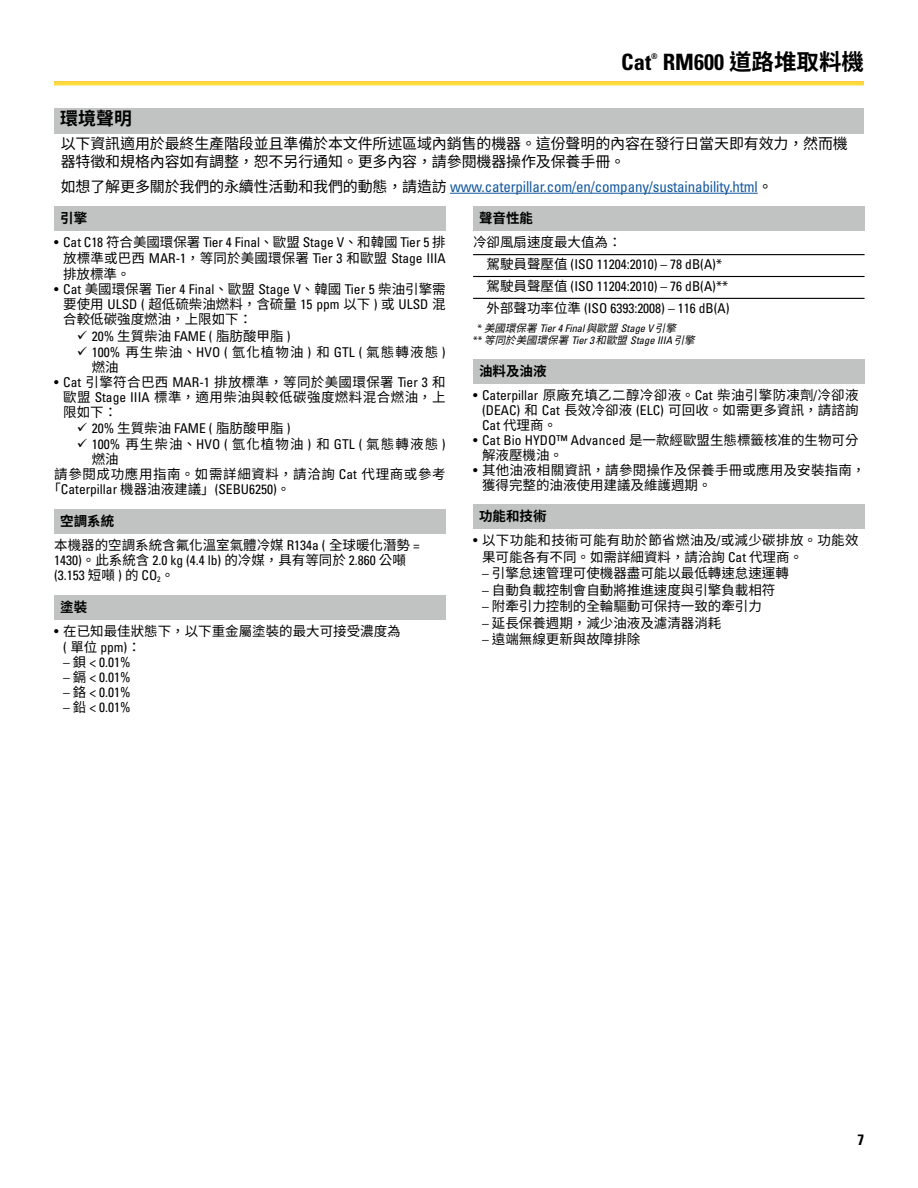
<style>
.page{position:relative;width:918px;height:1188px;background:#fff}
.page>*{position:absolute;margin:0;border:0;box-sizing:border-box;transform-origin:0 0}
.t1{font:700 22.5px "Noto Sans CJ Ktc";color:#000}
.t2{font:700 condensed 22.5px "Univers LT Std";color:#000}
.t3{font:700 18px "Noto Sans CJ Ktc";color:#000}
.t4{font:15px/18px "Noto Sans CJ Ktc";letter-spacing:-.01em;color:#000}
.t5{font:condensed 15px "Univers LT Std";letter-spacing:-.01em;color:#15599f}
.t6{font:700 condensed 15px "Univers LT Std";color:#000}
.t7{font:13.5px/15px "Noto Sans CJ Ktc";color:#000}
.t8{font:condensed 13.5px/21.9px "Univers LT Std";color:#000}
.t9{font:13.5px/15px "Noto Sans CJ Ktc";letter-spacing:.085em;color:#000}
.t10{font:13.5px/16.5px "Noto Sans CJ Ktc";letter-spacing:.025em;color:#000}
.t11{font:13.5px "Noto Sans CJ Ktc";letter-spacing:.045em;color:#000}
.t12{font:700 13.5px "Noto Sans CJ Ktc";color:#000}
.t13{font:italic condensed 10.5px/12px "Univers LT Std";color:#000}
.t14{font:700 condensed 7.8px "Univers LT Std";color:#000}
.s1{font-family:"Univers LT Std";font-stretch:condensed}
.s2{font-family:"Noto Sans CJ Ktc";font-stretch:normal;color:#000}
.s3{font-family:"Noto Sans CJ Ktc";font-stretch:normal}
.s4{font-weight:700}
.s5{font-style:normal}
</style>
<div class="page">
<div style="left:54px;top:206px;width:392px;height:25px;background:#c1c2c2"></div>
<div style="left:54px;top:509px;width:392px;height:24px;background:#c1c2c2"></div>
<div style="left:54px;top:595px;width:392px;height:24px;background:#c1c2c2"></div>
<div style="left:473px;top:206px;width:392px;height:25px;background:#c1c2c2"></div>
<hr style="left:473px;top:254px;width:392px;height:1px;background:#000">
<hr style="left:473px;top:276px;width:392px;height:1px;background:#000">
<hr style="left:473px;top:298px;width:392px;height:1px;background:#000">
<div style="left:473px;top:359px;width:392px;height:24px;background:#c1c2c2"></div>
<div style="left:473px;top:505px;width:392px;height:24px;background:#c1c2c2"></div>
<div style="left:54px;top:108px;width:810px;height:26px;background:#c1c2c2"></div>
<hr style="left:450px;top:193px;width:308px;height:1px;background:#15599f">
<h1 class="t2" style="left:621px;top:48px;width:32px">Cat</h1>
<p class="t14" style="left:651px;top:51px;width:8px">®</p>
<h1 class="t1" style="left:663px;top:49px;width:203px"><span class="s1">RM600</span> 道路堆取料機</h1>
<h2 class="t3" style="left:60px;top:109px;width:73px">環境聲明</h2>
<p class="t4" style="left:61px;top:135px;width:789px">以下資訊適用於最終生產階段並且準備於本文件所述區域內銷售的機器。這份聲明的內容在發行日當天即有效力，然而機器特徵和規格內容如有調整，恕不另行通知。更多內容，請參閱機器操作及保養手冊。</p>
<p class="t5" style="left:61px;top:177px;width:714px"><span class="s2">如想了解更多關於我們的永續性活動和我們的動態，請造訪</span> www.caterpillar.com/en/company/sustainability.html<span class="s2">。</span></p>
<p class="t12" style="left:60px;top:210px;width:28px">引擎</p>
<p class="t8" style="left:54px;top:234px;width:393px;line-height:16.2px;text-align:right">• Cat C18 <span class="s3">符合美國環保署</span> Tier 4 Final<span class="s3">、歐盟</span> Stage V<span class="s3">、和韓國</span> Tier 5 <span class="s3">排放標準或巴西</span> MAR-1<span class="s3">，等同於美國環保署</span> Tier 3 <span class="s3">和歐盟</span> Stage IIIA</p>
<p class="t7" style="left:63px;top:267px;width:69px">排放標準。</p>
<p class="t8" style="left:54px;top:278px;width:393px">• Cat <span class="s3">美國環保署</span> Tier 4 Final<span class="s3">、歐盟</span> Stage V<span class="s3">、韓國</span> Tier 5 <span class="s3">柴油引擎需</span></p>
<p class="t7" style="left:63px;top:297px;width:384px">要使用 <span class="s1">ULSD (</span> 超低硫柴油燃料，含硫量 <span class="s1">15 ppm</span> 以下 <span class="s1">)</span> 或 <span class="s1">ULSD</span> 混合較低碳強度燃油，上限如下：</p>
<p class="t8" style="left:77px;top:325px;width:215px">✓ 20% <span class="s3">生質柴油</span> FAME ( <span class="s3">脂肪酸甲脂</span> )</p>
<p class="t9" style="left:92px;top:345px;width:355px;text-indent:-15px">✓ <span class="s1">100%</span> 再生柴油、<span class="s1">HVO (</span> 氫化植物油 <span class="s1">)</span> 和 <span class="s1">GTL (</span> 氣態轉液態 <span class="s1">)</span>燃油</p>
<p class="t7" style="left:63px;top:375px;width:384px;text-align:justify;text-indent:-9px"><span class="s1">• Cat</span> 引擎符合巴西 <span class="s1">MAR-1</span> 排放標準，等同於美國環保署 <span class="s1">Tier 3</span> 和歐盟 <span class="s1">Stage IIIA</span> 標準，適用柴油與較低碳強度燃料混合燃油，上限如下：</p>
<p class="t8" style="left:77px;top:417px;width:215px">✓ 20% <span class="s3">生質柴油</span> FAME ( <span class="s3">脂肪酸甲脂</span> )</p>
<p class="t9" style="left:77px;top:437px;width:371px">✓ <span class="s1">100%</span> 再生柴油、<span class="s1">HVO (</span> 氫化植物油 <span class="s1">)</span> 和 <span class="s1">GTL (</span> 氣態轉液態 <span class="s1">)</span></p>
<p class="t7" style="left:92px;top:452px;width:28px">燃油</p>
<p class="t11" style="left:54px;top:467px;width:393px">請參閱成功應用指南。如需詳細資料，請洽詢 <span class="s1">Cat</span> 代理商或參考</p>
<p class="t8" style="left:47px;top:478px;width:244px"><span class="s3">「</span>Caterpillar <span class="s3">機器油液建議」</span>(SEBU6250)<span class="s3">。</span></p>
<p class="t7" style="left:54px;top:509px;width:367px;line-height:24.2px;text-indent:6px"><span class="s4">空調系統<br></span>本機器的空調系統含氟化溫室氣體冷媒 <span class="s1">R134a (</span> 全球暖化潛勢 <span class="s1">=</span></p>
<p class="t8" style="left:54px;top:552px;width:353px;line-height:15px">1430)<span class="s3">。此系統含</span> 2.0 kg (4.4 lb) <span class="s3">的冷媒，具有等同於</span> 2.860 <span class="s3">公噸</span>(3.153 <span class="s3">短噸</span> ) <span class="s3">的</span> CO<sub>2</sub><span class="s3">。</span></p>
<p class="t12" style="left:60px;top:599px;width:28px">塗裝</p>
<p class="t7" style="left:54px;top:624px;width:348px"><span class="s1">•</span> 在已知最佳狀態下，以下重金屬塗裝的最大可接受濃度為</p>
<p class="t8" style="left:63px;top:636px;width:79px">( <span class="s3">單位</span> ppm)<span class="s3">：</span></p>
<p class="t8" style="left:63px;top:651px;width:69px">– <span class="s3">鋇</span> &lt; 0.01%</p>
<p class="t8" style="left:63px;top:666px;width:69px">– <span class="s3">鎘</span> &lt; 0.01%</p>
<p class="t8" style="left:63px;top:681px;width:69px">– <span class="s3">鉻</span> &lt; 0.01%</p>
<p class="t8" style="left:63px;top:696px;width:69px">– <span class="s3">鉛</span> &lt; 0.01%</p>
<p class="t12" style="left:479px;top:210px;width:55px">聲音性能</p>
<p class="t7" style="left:473px;top:235px;width:150px">冷卻風扇速度最大值為：</p>
<p class="t8" style="left:487px;top:253px;width:244px"><span class="s3">駕駛員聲壓值</span> (ISO 11204:2010) – 78 dB(A)*<span class="s3">駕駛員聲壓值</span> (ISO 11204:2010) – 76 dB(A)**<span class="s3">外部聲功率位準</span> (ISO 6393:2008) – 116 dB(A)</p>
<p class="t13" style="left:473px;top:323px;width:229px;text-indent:4px"><span class="s5">*</span> <span class="s3">美國環保署</span> Tier 4 Final <span class="s3">與歐盟</span> Stage V <span class="s3">引擎<br></span><span class="s5">**</span> <span class="s3">等同於美國環保署</span> Tier 3 <span class="s3">和歐盟</span> Stage IIIA <span class="s3">引擎</span></p>
<p class="t12" style="left:479px;top:363px;width:69px">油料及油液</p>
<p class="t7" style="left:482px;top:388px;width:378px;text-align:justify;text-indent:-9px"><span class="s1">• Caterpillar</span> 原廠充填乙二醇冷卻液。<span class="s1">Cat</span> 柴油引擎防凍劑<span class="s1">/</span>冷卻液<span class="s1">(DEAC)</span> 和 <span class="s1">Cat</span> 長效冷卻液 <span class="s1">(ELC)</span> 可回收。如需更多資訊，請諮詢<span class="s1">Cat</span> 代理商。</p>
<p class="t8" style="left:473px;top:429px;width:387px">• Cat Bio HYDO™ Advanced <span class="s3">是一款經歐盟生態標籤核准的生物可分</span></p>
<p class="t7" style="left:482px;top:448px;width:82px">解液壓機油。</p>
<p class="t7" style="left:482px;top:463px;width:385px;text-indent:-9px"><span class="s1">•</span> 其他油液相關資訊，請參閱操作及保養手冊或應用及安裝指南，獲得完整的油液使用建議及維護週期。</p>
<p class="t12" style="left:479px;top:509px;width:69px">功能和技術</p>
<p class="t10" style="left:482px;top:533px;width:378px;text-indent:-9px"><span class="s1">•</span> 以下功能和技術可能有助於節省燃油及<span class="s1">/</span>或減少碳排放。功能效果可能各有不同。如需詳細資料，請洽詢 <span class="s1">Cat</span> 代理商。</p>
<p class="t7" style="left:482px;top:566px;width:308px"><span class="s1">–</span> 引擎怠速管理可使機器盡可能以最低轉速怠速運轉</p>
<p class="t7" style="left:482px;top:583px;width:295px"><span class="s1">–</span> 自動負載控制會自動將推進速度與引擎負載相符</p>
<p class="t7" style="left:482px;top:599px;width:281px"><span class="s1">–</span> 附牽引力控制的全輪驅動可保持一致的牽引力</p>
<p class="t7" style="left:482px;top:616px;width:241px"><span class="s1">–</span> 延長保養週期，減少油液及濾清器消耗</p>
<p class="t7" style="left:482px;top:632px;width:160px"><span class="s1">–</span> 遠端無線更新與故障排除</p>
<p class="t6" style="left:857px;top:1130px;width:8px">7</p>
</div>
